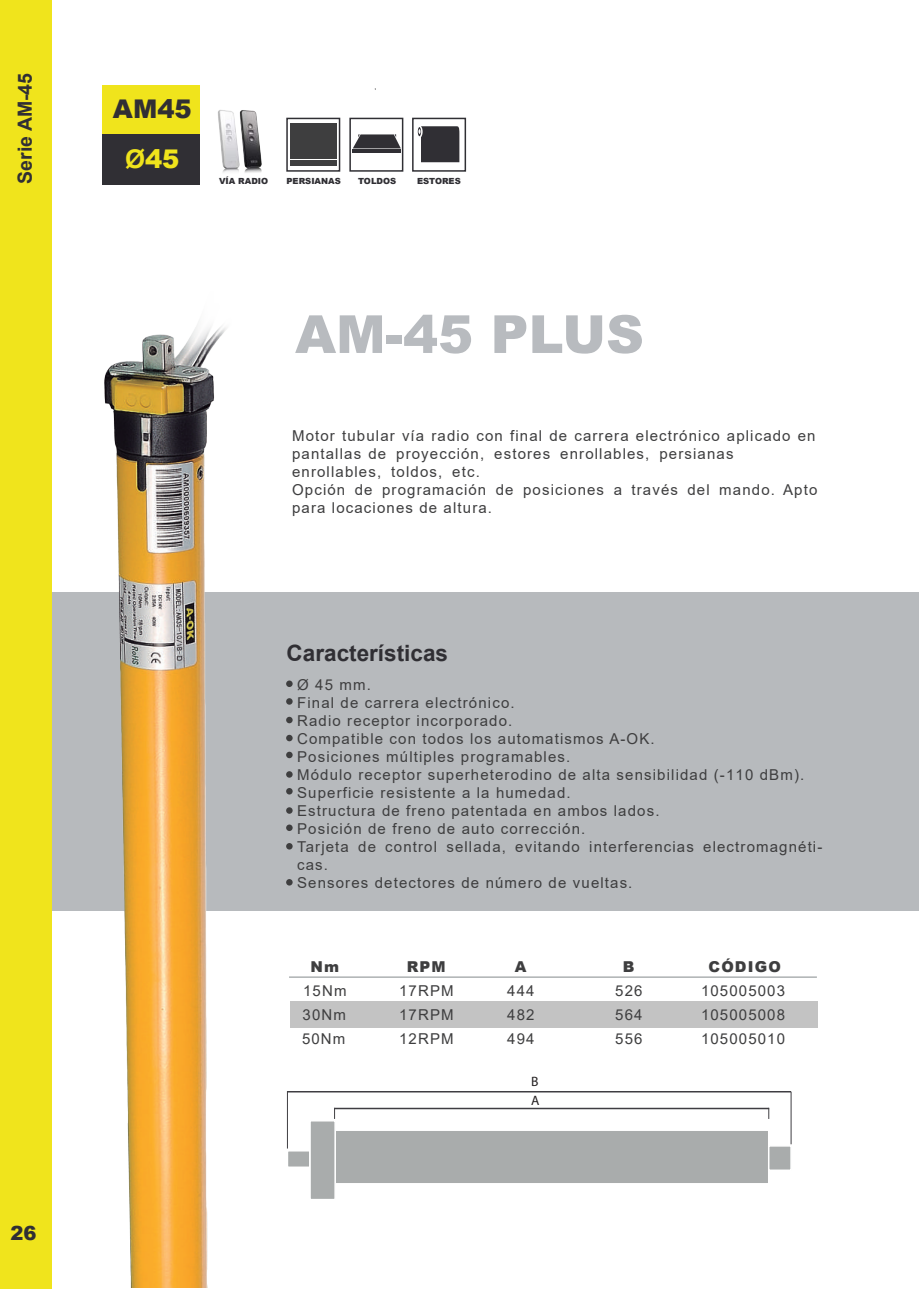
<style>
.page{position:relative;width:919px;height:1289px;background:#fff}
.page>*{position:absolute;margin:0;border:0;box-sizing:border-box;transform-origin:0 0}
.t1{font:900 52.5px "Arial";color:#b8bbbf}
.t2{font:900 25.8px/49.1px "Arial";color:#302f34;text-align:center}
.t3{font:700 22.5px "Arial";color:#302f34}
.t4{font:700 19.5px "Arial";color:#302f34}
.t5{font:900 19.5px "Arial";color:#302f34}
.t6{font:15px/18px "Arial";letter-spacing:.075em;color:#3e3e3f}
.t7{font:900 15px "Arial";letter-spacing:.075em;color:#3e3e3f}
.t8{font:13.65px "Myriad Pro";color:#231f20}
.t9{font:900 8.4px "Arial";color:#302f34}
.s1{font-weight:700;color:#f0e41c}
.s2{color:#f0e41c}
</style>
<div class="page">
<div style="left:290px;top:1001px;width:527px;height:26px;background:#c3c3c3"></div>
<div style="left:1px;top:592px;width:917px;height:318px;background:#b7babd"></div>
<div style="left:102px;top:134px;width:97px;height:50px;background:#302f34"></div>
<div style="left:102px;top:86px;width:97px;height:48px;background:#f0e41c"></div>
<div style="left:0;top:0;width:52px;height:1288px;background:#f0e41c"></div>
<div style="left:412px;top:118px;width:54px;height:54px;border:2px solid #302f34"></div>
<div style="left:416px;top:125px;width:6px;height:13px;border:2px solid #fff;border-radius:50%"></div>
<svg style="left:418px;top:126px;width:41px;height:36px"></svg>
<div style="left:349px;top:118px;width:54px;height:54px;border:2px solid #302f34"></div>
<hr style="left:353px;top:149px;width:48px;height:4px;background:#302f34">
<svg style="left:375px;top:134px;width:26px;height:14px"></svg>
<hr style="left:289px;top:976px;width:527px;height:1px;background:#929799">
<img style="left:52px;top:324px;width:251px;height:963px">
<div style="left:334px;top:1129px;width:435px;height:55px;background:#a9acac;border:2px solid #fff"></div>
<div style="left:768px;top:1145px;width:23px;height:25px;background:#a9acac;border:2px solid #fff"></div>
<div style="left:287px;top:1149px;width:23px;height:18px;background:#a9acac;border:2px solid #fff"></div>
<div style="left:309px;top:1119px;width:27px;height:81px;background:#a9acac;border:2px solid #fff"></div>
<hr style="left:334px;top:1107px;width:435px;height:2px;background:#3f3e42">
<hr style="left:287px;top:1090px;width:504px;height:2px;background:#3f3e42">
<hr style="left:790px;top:1091px;width:1px;height:53px;background:#3f3e42">
<hr style="left:287px;top:1090px;width:1px;height:58px;background:#3f3e42">
<img style="left:218px;top:88px;width:157px;height:85px">
<h3 class="t4" style="left:11px;top:184px;width:112px;rotate:-90deg">Serie AM-45</h3>
<h3 class="t5" style="left:10px;top:1218px;width:28px">26</h3>
<h2 class="t2" style="left:113px;top:84px;width:80px">AM45<br><span class="s1">Ø</span><span class="s2">45</span></h2>
<p class="t9" style="left:219px;top:175px;width:51px">VÍA RADIO</p>
<p class="t9" style="left:286px;top:175px;width:56px">PERSIANAS</p>
<p class="t9" style="left:358px;top:175px;width:40px">TOLDOS</p>
<p class="t9" style="left:417px;top:175px;width:45px">ESTORES</p>
<h1 class="t1" style="left:295px;top:296px;width:350px">AM-45 PLUS</h1>
<p class="t6" style="left:292px;top:427px;width:526px">Motor tubular vía radio con final de carrera electrónico aplicado en pantallas de proyección, estores enrollables, persianas enrollables, toldos, etc.<br>Opción de programación de posiciones a través del mando. Apto para locaciones de altura.</p>
<h3 class="t3" style="left:286px;top:637px;width:163px">Características</h3>
<p class="t6" style="left:297px;top:675px;width:526px">Ø 45 mm.<br>Final de carrera electrónico.<br>Radio receptor incorporado.<br>Compatible con todos los automatismos A-OK.<br>Posiciones múltiples programables.<br>Módulo receptor superheterodino de alta sensibilidad (-110 dBm).<br>Superficie resistente a la humedad.<br>Estructura de freno patentada en ambos lados.<br>Posición de freno de auto corrección.<br>Tarjeta de control sellada, evitando interferencias electromagnéti&shy;cas.<br>Sensores detectores de número de vueltas.</p>
<p class="t7" style="left:310px;top:955px;width:30px">Nm</p>
<p class="t7" style="left:406px;top:955px;width:40px">RPM</p>
<p class="t7" style="left:514px;top:955px;width:13px">A</p>
<p class="t7" style="left:622px;top:955px;width:13px">B</p>
<p class="t7" style="left:708px;top:955px;width:74px">CÓDIGO</p>
<p class="t6" style="left:303px;top:981px;width:45px">15Nm</p>
<p class="t6" style="left:399px;top:981px;width:56px">17RPM</p>
<p class="t6" style="left:507px;top:981px;width:29px">444</p>
<p class="t6" style="left:615px;top:981px;width:29px">526</p>
<p class="t6" style="left:701px;top:981px;width:86px">105005003</p>
<p class="t6" style="left:302px;top:1005px;width:45px">30Nm</p>
<p class="t6" style="left:399px;top:1005px;width:56px">17RPM</p>
<p class="t6" style="left:507px;top:1005px;width:29px">482</p>
<p class="t6" style="left:615px;top:1005px;width:29px">564</p>
<p class="t6" style="left:701px;top:1005px;width:86px">105005008</p>
<p class="t6" style="left:302px;top:1029px;width:45px">50Nm</p>
<p class="t6" style="left:399px;top:1029px;width:56px">12RPM</p>
<p class="t6" style="left:507px;top:1029px;width:29px">494</p>
<p class="t6" style="left:615px;top:1029px;width:29px">556</p>
<p class="t6" style="left:701px;top:1029px;width:86px">105005010</p>
<p class="t8" style="left:531px;top:1072px;width:9px">B</p>
<p class="t8" style="left:531px;top:1092px;width:10px">A</p>
</div>
